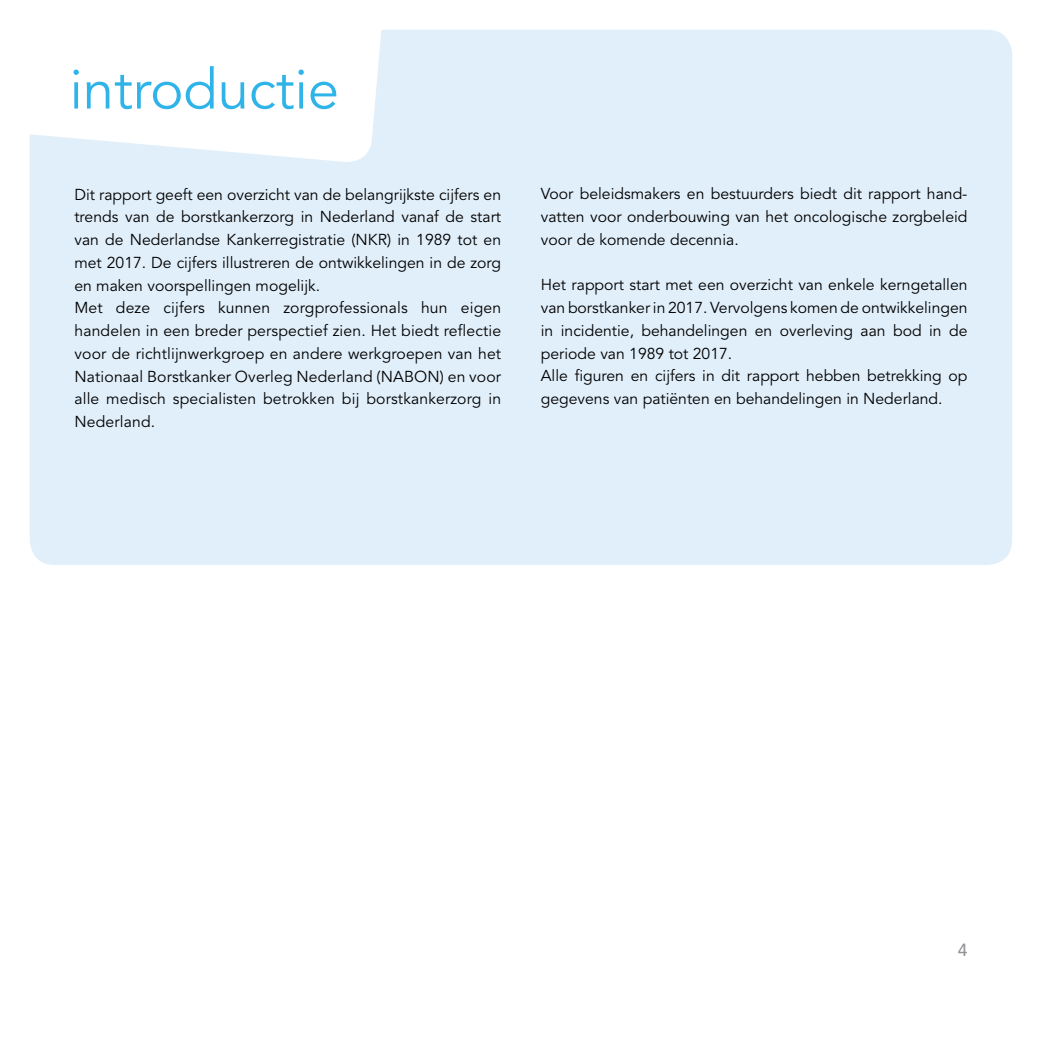
<style>
.page{position:relative;width:1042px;height:1042px;background:#fff}
.page>*{position:absolute;margin:0;border:0;box-sizing:border-box;transform-origin:0 0}
.t1{font:56px "Avenir LT Std";color:#2eb4e8}
.t2{font:500 17.5px "Avenir LT Std";color:#939598}
.t3{font:15.75px/22.8px "Avenir LT Std";color:#000}
</style>
<div class="page">
<div style="left:30px;top:30px;width:982px;height:535px;background:#e1effa;border-radius:25px"></div>
<svg style="left:30px;top:30px;width:352px;height:132px;background:#fbfdfe"></svg>
<h1 class="t1" style="left:69px;top:57px;width:271px">introductie</h1>
<p class="t3" style="left:74px;top:183px;width:428px">Dit rapport geeft een overzicht van de belangrijkste cijfers en trends van de borstkankerzorg in Nederland vanaf de start van de Nederlandse Kankerregistratie (NKR) in 1989 tot en met 2017. De cijfers illustreren de ontwikkelingen in de zorg en maken voorspellingen mogelijk.<br>Met deze cijfers kunnen zorgprofessionals hun eigen handelen in een breder perspectief zien. Het biedt reflectie voor de richtlijnwerkgroep en andere werkgroepen van het Nationaal Borstkanker Overleg Nederland (NABON) en voor alle medisch specialisten betrokken bij borstkankerzorg in Nederland.</p>
<p class="t3" style="left:541px;top:183px;width:428px;text-align:justify">Voor beleidsmakers en bestuurders biedt dit rapport hand&shy;vatten voor onderbouwing van het oncologische zorgbeleid voor de komende decennia.</p>
<p class="t3" style="left:541px;top:274px;width:428px">Het rapport start met een overzicht van enkele kerngetallen van borstkanker in 2017. Vervolgens komen de ontwikkelingen in incidentie, behandelingen en overleving aan bod in de periode van 1989 tot 2017.<br>Alle figuren en cijfers in dit rapport hebben betrekking op gegevens van patiënten en behandelingen in Nederland.</p>
<p class="t2" style="left:958px;top:940px;width:11px">4</p>
</div>
